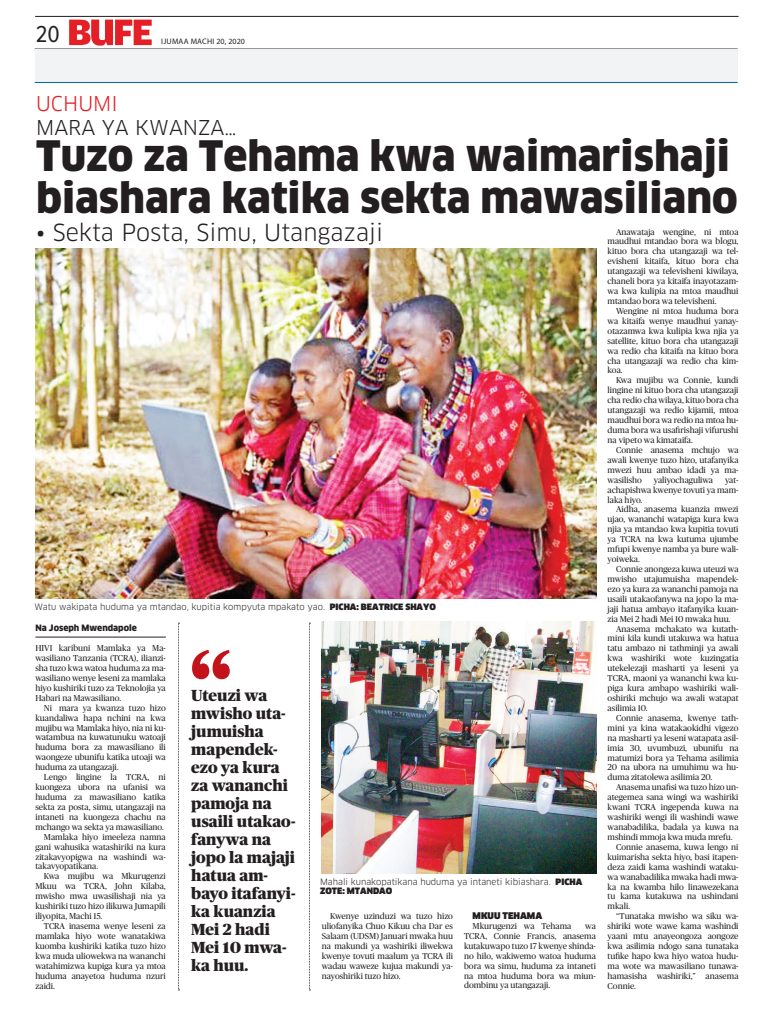
<style>
.page{position:relative;width:774px;height:1029px;background:#fff}
.page>*{position:absolute;margin:0;border:0;box-sizing:border-box;transform-origin:0 0}
.t1{font:900 41px/42px "Clan";color:#231f20}
.t2{font:24px "Proxima Nova Cond";color:#231f20}
.t3{font:23px "Clan OSF";color:#231f20}
.t4{font:20px "Clan OSF";color:#231f20}
.t5{font:20px "Clan OSF";color:#e41f25}
.t6{font:900 16px/18px "Publico";color:#231f20}
.t7{font:900 9px "Clan";color:#231f20}
.t8{font:8.6px/9.9px "Publico";color:#231f20;text-align:justify}
.t9{font:8.6px/9px "Clan";color:#231f20}
.t10{font:900 8.6px "Clan";color:#231f20}
.t11{font:8px "Myriad Pro";letter-spacing:.03em;color:#231f20}
.s1{font-weight:900}
</style>
<div class="page">
<hr style="left:35px;top:16px;width:703px;height:1px;background:#231f20">
<hr style="left:35px;top:49px;width:703px;height:1px;background:#231f20">
<div style="left:35px;top:50px;width:703px;height:33px;background:#f2f3f4"></div>
<hr style="left:35px;top:82px;width:703px;height:1px;background:#00689e">
<svg style="left:69px;top:20px;width:83px;height:26px"></svg>
<svg style="left:309px;top:623px;width:1px;height:368px"></svg>
<svg style="left:192px;top:650px;width:38px;height:29px"></svg>
<svg style="left:178px;top:623px;width:2px;height:368px"></svg>
<img style="left:35px;top:248px;width:562px;height:351px">
<img style="left:322px;top:621px;width:275px;height:252px">
<hr style="left:35px;top:637px;width:131px;height:1px;background:#231f20">
<h2 class="t2" style="left:36px;top:23px;width:26px">20</h2>
<p class="t11" style="left:161px;top:36px;width:85px">IJUMAA MACHI 20, 2020</p>
<h3 class="t5" style="left:36px;top:93px;width:83px">uchumi</h3>
<h3 class="t4" style="left:36px;top:117px;width:202px">M ARA YA KWANZA…</h3>
<h1 class="t1" style="left:36px;top:135px;width:703px">Tuzo za Tehama kwa waimarishaji biashara katika sekta mawasiliano</h1>
<h3 class="t3" style="left:36px;top:220px;width:349px">• Sekta Posta, Simu, Utangazaji</h3>
<p class="t9" style="left:34px;top:603px;width:403px">Watu wakipata huduma ya mtandao, kupitia kompyuta mpakato yao. <span class="s1">PICHA: BEATRICE SHAYO</span></p>
<p class="t10" style="left:35px;top:623px;width:103px">Na Joseph Mwendapole</p>
<p class="t8" style="left:35px;top:643px;width:132px">HIVI karibuni Mamlaka ya Ma&shy;wasiliano Tanzania (TCRA), ilianzi&shy;sha tuzo kwa watoa huduma za ma&shy;wasiliano wenye leseni za mamlaka hiyo kushiriki tuzo za Teknolojia ya Habari na Mawasiliano.</p>
<p class="t8" style="left:35px;top:703px;width:132px;text-indent:9px">Ni mara ya kwanza tuzo hizo kuandaliwa hapa nchini na kwa mujibu wa Mamlaka hiyo, nia ni ku&shy;watambua na kuwatunuku watoaji huduma bora za mawasiliano ili waongeze ubunifu katika utoaji wa huduma za utangazaji.</p>
<p class="t8" style="left:44px;top:772px;width:123px">Lengo lingine la TCRA, ni</p>
<p class="t8" style="left:35px;top:782px;width:132px">kuongeza ubora na ufanisi wa</p>
<p class="t8" style="left:35px;top:792px;width:132px">huduma za mawasiliano katika</p>
<p class="t8" style="left:35px;top:802px;width:132px">sekta za posta, simu, utangazaji na</p>
<p class="t8" style="left:35px;top:812px;width:132px">intaneti na kuongeza chachu na</p>
<p class="t8" style="left:35px;top:822px;width:130px">mchango wa sekta ya mawasiliano.</p>
<p class="t8" style="left:44px;top:832px;width:123px">Mamlaka hiyo imeeleza namna</p>
<p class="t8" style="left:35px;top:842px;width:132px">gani wahusika watashiriki na kura</p>
<p class="t8" style="left:35px;top:852px;width:132px">zitakavyopigwa na washindi wa-</p>
<p class="t8" style="left:35px;top:862px;width:64px">takavyopatikana.</p>
<p class="t8" style="left:44px;top:871px;width:123px">Kwa mujibu wa Mkurugenzi</p>
<p class="t8" style="left:35px;top:881px;width:132px">Mkuu wa TCRA, John Kilaba,</p>
<p class="t8" style="left:35px;top:891px;width:132px">mwisho mwa uwasilishaji nia ya</p>
<p class="t8" style="left:35px;top:901px;width:132px">kushiriki tuzo hizo ilikuwa Jumapili</p>
<p class="t8" style="left:35px;top:911px;width:68px">iliyopita, Machi 15.</p>
<p class="t8" style="left:44px;top:921px;width:123px">TCRA inasema wenye leseni za</p>
<p class="t8" style="left:35px;top:931px;width:132px">mamlaka hiyo wote wanatakiwa</p>
<p class="t8" style="left:35px;top:941px;width:132px">kuomba kushiriki katika tuzo hizo</p>
<p class="t8" style="left:35px;top:951px;width:132px">kwa muda uliowekwa na wananchi</p>
<p class="t8" style="left:35px;top:961px;width:132px">watahimizwa kupiga kura ya mtoa</p>
<p class="t8" style="left:35px;top:971px;width:132px">huduma anayetoa huduma nzuri</p>
<p class="t8" style="left:35px;top:981px;width:21px">zaidi.</p>
<h3 class="t6" style="left:191px;top:686px;width:106px">Uteuzi wa mwisho uta&shy;jumuisha mapendek&shy;ezo ya kura za wananchi pamoja na usaili utakao&shy;fanywa na jopo la majaji hatua am&shy;bayo itafanyi&shy;ka kuanzia<br>Mei 2 hadi<br>Mei 10 mwa&shy;ka huu.</h3>
<p class="t9" style="left:320px;top:878px;width:264px">Mahali kunakopatikana huduma ya intaneti kibiashara. <span class="s1">PICHA<br>ZOTE: MTANDAO</span></p>
<p class="t8" style="left:322px;top:911px;width:133px;text-indent:9px">Kwenye uzinduzi wa tuzo hizo uliofanyika Chuo Kikuu cha Dar es Salaam (UDSM) Januari mwaka huu na makundi ya washiriki iliwekwa kwenye tovuti maalum ya TCRA ili wadau waweze kujua makundi ya&shy;nayoshiriki tuzo hizo.</p>
<p class="t7" style="left:473px;top:911px;width:44px">MKUU TEHAMA</p>
<p class="t8" style="left:473px;top:921px;width:100px">Mkurugenzi wa Tehama</p>
<p class="t8" style="left:464px;top:921px;width:133px;text-indent:121px">wa TCRA, Connie Francis, anasema kutakuwapo tuzo 17 kwenye shinda&shy;no hilo, wakiwemo watoa huduma bora wa simu, huduma za intaneti na mtoa huduma bora wa miun&shy;dombinu ya utangazaji.</p>
<p class="t8" style="left:608px;top:227px;width:132px;text-indent:9px">Anawataja wengine, ni mtoa maudhui mtandao bora wa blogu, kituo bora cha utangazaji wa tel&shy;evisheni kitaifa, kituo bora cha utangazaji wa televisheni kiwilaya, chaneli bora ya kitaifa inayotazam&shy;wa kwa kulipia na mtoa maudhui mtandao bora wa televisheni.</p>
<p class="t8" style="left:608px;top:306px;width:132px;text-indent:9px">Wengine ni mtoa huduma bora wa kitaifa wenye maudhui yanay&shy;otazamwa kwa kulipia kwa njia ya satellite, kituo bora cha utangazaji wa redio cha kitaifa na kituo bora cha utangazaji wa redio cha kim&shy;koa.</p>
<p class="t8" style="left:608px;top:375px;width:132px;text-indent:9px">Kwa mujibu wa Connie, kundi lingine ni kituo bora cha utangazaji cha redio cha wilaya, kituo bora cha utangazaji wa redio kijamii, mtoa maudhui bora wa redio na mtoa hu&shy;duma bora wa usafirishaji vifurushi na vipeto wa kimataifa.</p>
<p class="t8" style="left:608px;top:445px;width:132px;text-indent:9px">Connie anasema mchujo wa awali kwenye tuzo hizo, utafanyika mwezi huu ambao idadi ya ma&shy;wasilisho</p>
<p class="t8" style="left:654px;top:475px;width:61px">yaliyochaguliwa</p>
<p class="t8" style="left:608px;top:475px;width:132px;text-indent:117px">yat&shy;achapishwa kwenye tovuti ya mam&shy;laka hiyo.</p>
<p class="t8" style="left:608px;top:504px;width:132px;text-indent:9px">Aidha, anasema kuanzia mwezi ujao, wananchi watapiga kura kwa njia ya mtandao kwa kupitia tovuti ya TCRA na kwa kutuma ujumbe mfupi kwenye namba ya bure wali&shy;yoiweka.</p>
<p class="t8" style="left:616px;top:564px;width:124px">Connie anongeza kuwa uteuzi wa</p>
<p class="t8" style="left:608px;top:574px;width:132px">mwisho utajumuisha mapendek-</p>
<p class="t8" style="left:608px;top:584px;width:132px">ezo ya kura za wananchi pamoja na</p>
<p class="t8" style="left:608px;top:594px;width:132px">usaili utakaofanywa na jopo la ma-</p>
<p class="t8" style="left:608px;top:604px;width:132px">jaji hatua ambayo itafanyika kuan-</p>
<p class="t8" style="left:608px;top:614px;width:124px">zia Mei 2 hadi Mei 10 mwaka huu.</p>
<p class="t8" style="left:616px;top:624px;width:124px">Anasema mchakato wa kutath-</p>
<p class="t8" style="left:608px;top:633px;width:132px">mini kila kundi utakuwa wa hatua</p>
<p class="t8" style="left:608px;top:643px;width:132px">tatu ambazo ni tathminji ya awali</p>
<p class="t8" style="left:608px;top:653px;width:132px">kwa washiriki wote kuzingatia</p>
<p class="t8" style="left:608px;top:663px;width:132px">utekelezaji masharti ya leseni ya</p>
<p class="t8" style="left:608px;top:673px;width:132px">TCRA, maoni ya wananchi kwa ku-</p>
<p class="t8" style="left:608px;top:683px;width:132px">piga kura ambapo washiriki wali-</p>
<p class="t8" style="left:608px;top:693px;width:132px">oshiriki mchujo wa awali watapat</p>
<p class="t8" style="left:608px;top:703px;width:42px">asilimia 10.</p>
<p class="t8" style="left:616px;top:713px;width:124px">Connie anasema, kwenye tath-</p>
<p class="t8" style="left:608px;top:723px;width:132px">mini ya kina watakaokidhi vigezo</p>
<p class="t8" style="left:608px;top:733px;width:132px">na masharti ya leseni watapata asil-</p>
<p class="t8" style="left:608px;top:743px;width:132px">imia 30, uvumbuzi, ubunifu na</p>
<p class="t8" style="left:608px;top:753px;width:132px">matumizi bora ya Tehama asilimia</p>
<p class="t8" style="left:608px;top:763px;width:132px">20 na ubora na umuhimu wa hu-</p>
<p class="t8" style="left:608px;top:772px;width:106px">duma zitatolewa asilimia 20.</p>
<p class="t8" style="left:616px;top:782px;width:124px">Anasema unafisi wa tuzo hizo un-</p>
<p class="t8" style="left:608px;top:792px;width:132px">ategemea sana wingi wa washiriki</p>
<p class="t8" style="left:608px;top:802px;width:132px">kwani TCRA ingependa kuwa na</p>
<p class="t8" style="left:608px;top:812px;width:132px">washiriki wengi ili washindi wawe</p>
<p class="t8" style="left:608px;top:822px;width:132px">wanabadilika, badala ya kuwa na</p>
<p class="t8" style="left:608px;top:832px;width:126px">mshindi mmoja kwa muda mrefu.</p>
<p class="t8" style="left:616px;top:842px;width:124px">Connie anasema, kuwa lengo ni</p>
<p class="t8" style="left:608px;top:852px;width:132px">kuimarisha sekta hiyo, basi itapen-</p>
<p class="t8" style="left:608px;top:862px;width:132px">deza zaidi kama washindi wataku-</p>
<p class="t8" style="left:608px;top:872px;width:132px">wa wanabadilika mwaka hadi mwa-</p>
<p class="t8" style="left:608px;top:882px;width:132px">ka na kwamba hilo linawezekana</p>
<p class="t8" style="left:608px;top:892px;width:132px">tu kama kutakuwa na ushindani</p>
<p class="t8" style="left:608px;top:901px;width:24px">mkali.</p>
<p class="t8" style="left:616px;top:911px;width:124px">“Tunataka mwisho wa siku wa-</p>
<p class="t8" style="left:608px;top:921px;width:132px">shiriki wote wawe kama washindi</p>
<p class="t8" style="left:608px;top:931px;width:132px">yaani mtu anayeongoza aongoze</p>
<p class="t8" style="left:608px;top:941px;width:132px">kwa asilimia ndogo sana tunataka</p>
<p class="t8" style="left:608px;top:951px;width:132px">tufike hapo kwa hiyo watoa hudu-</p>
<p class="t8" style="left:608px;top:961px;width:132px">ma wote wa mawasiliano tunawa-</p>
<p class="t8" style="left:608px;top:971px;width:132px">hamasisha washiriki,” anasema</p>
<p class="t8" style="left:608px;top:981px;width:30px">Connie.</p>
</div>
